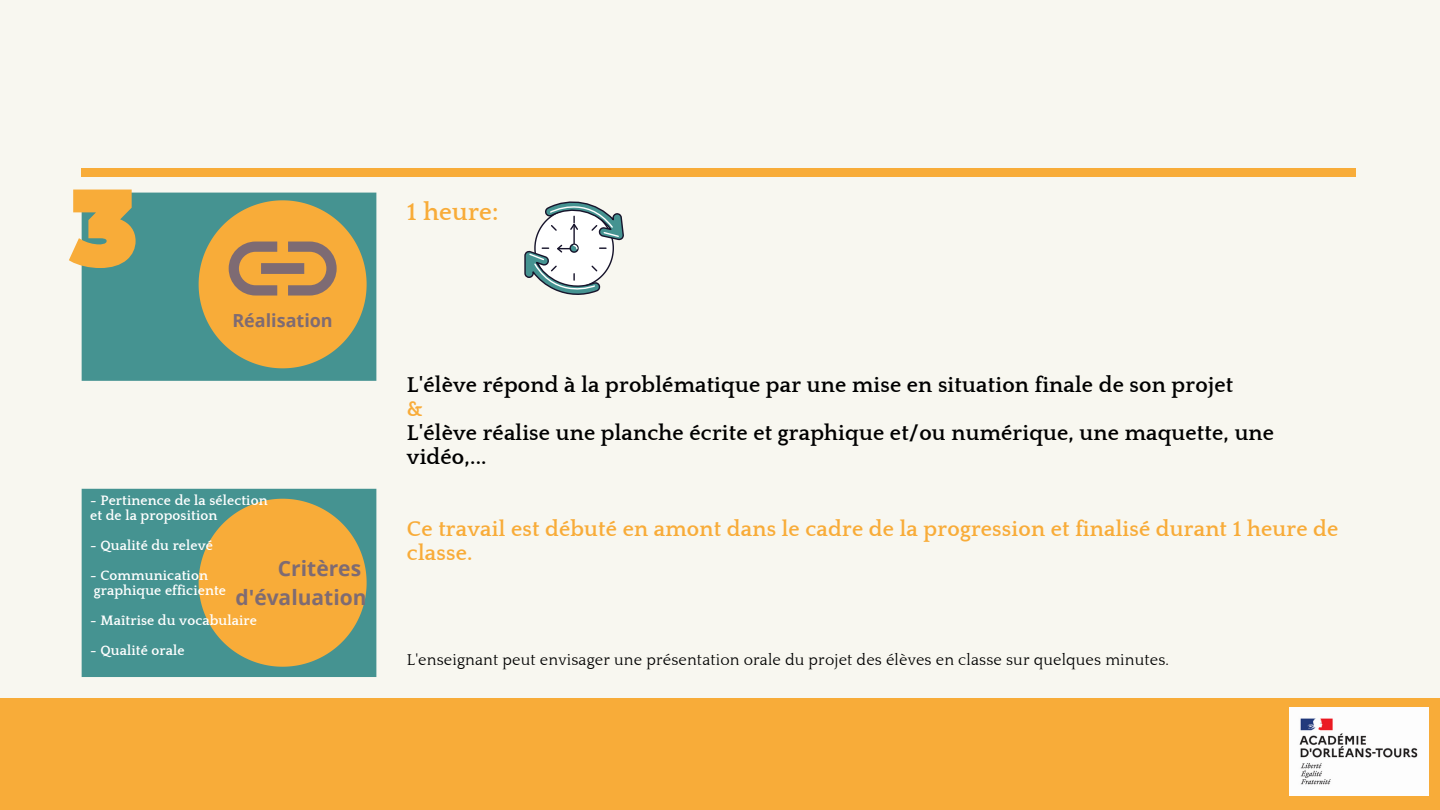
<style>
.page{position:relative;width:1440px;height:810px;background:#f8f7f0}
.page>*{position:absolute;margin:0;border:0;box-sizing:border-box;transform-origin:0 0}
.t1{font:700 25px "Quattrocento";letter-spacing:.01em;color:#f8ac39}
.t2{font:700 22px/24px "Quattrocento";letter-spacing:.01em;color:#000}
.t3{font:700 22px/24px "Quattrocento";letter-spacing:.01em;color:#f8ac39}
.t4{font:700 21px "Open Sans";color:#7e6b73}
.t5{font:700 18px "Open Sans";color:#7e6b73}
.t6{font:16px "Quattrocento";letter-spacing:.01em;color:#000}
.t7{font:700 14px/15px "Quattrocento";letter-spacing:.01em;color:#fff}
</style>
<div class="page">
<div style="left:0;top:698px;width:1440px;height:112px;background:#f8ac39"></div>
<div style="left:82px;top:193px;width:294px;height:188px;background:#459391"></div>
<div style="left:81px;top:168px;width:1275px;height:9px;background:#f8ac39"></div>
<div style="left:82px;top:489px;width:294px;height:188px;background:#459391"></div>
<svg style="left:199px;top:499px;width:168px;height:168px;background:#d1a64b"></svg>
<svg style="left:69px;top:190px;width:67px;height:78px;background:#dcb05b"></svg>
<svg style="left:199px;top:200px;width:168px;height:168px;background:#c5a051"></svg>
<svg style="left:524px;top:201px;width:100px;height:94px"></svg>
<img style="left:1290px;top:707px;width:138px;height:89px">
<p class="t5" style="left:232px;top:308px;width:102px">Réalisation</p>
<p class="t7" style="left:90px;top:493px;width:179px">- Pertinence de la sélection et de la proposition</p>
<p class="t7" style="left:90px;top:538px;width:124px">- Qualité du relevé</p>
<p class="t7" style="left:90px;top:568px;width:119px">- Communication</p>
<p class="t7" style="left:94px;top:583px;width:134px">graphique efficiente</p>
<p class="t7" style="left:90px;top:613px;width:168px">- Maîtrise du vocabulaire</p>
<p class="t7" style="left:90px;top:643px;width:96px">- Qualité orale</p>
<p class="t4" style="left:278px;top:553px;width:85px">Critères</p>
<p class="t4" style="left:235px;top:583px;width:133px">d'évaluation</p>
<p class="t1" style="left:407px;top:199px;width:93px">1 heure:</p>
<p class="t2" style="left:407px;top:373px;width:828px">L'élève répond à la problématique par une mise en situation finale de son projet</p>
<p class="t3" style="left:407px;top:397px;width:18px">&amp;</p>
<p class="t2" style="left:407px;top:421px;width:869px">L'élève réalise une planche écrite et graphique et/ou numérique, une maquette, une vidéo,...</p>
<p class="t3" style="left:407px;top:517px;width:933px">Ce travail est débuté en amont dans le cadre de la progression et finalisé durant 1 heure de classe.</p>
<p class="t6" style="left:407px;top:651px;width:764px">L'enseignant peut envisager une présentation orale du projet des élèves en classe sur quelques minutes.</p>
</div>
